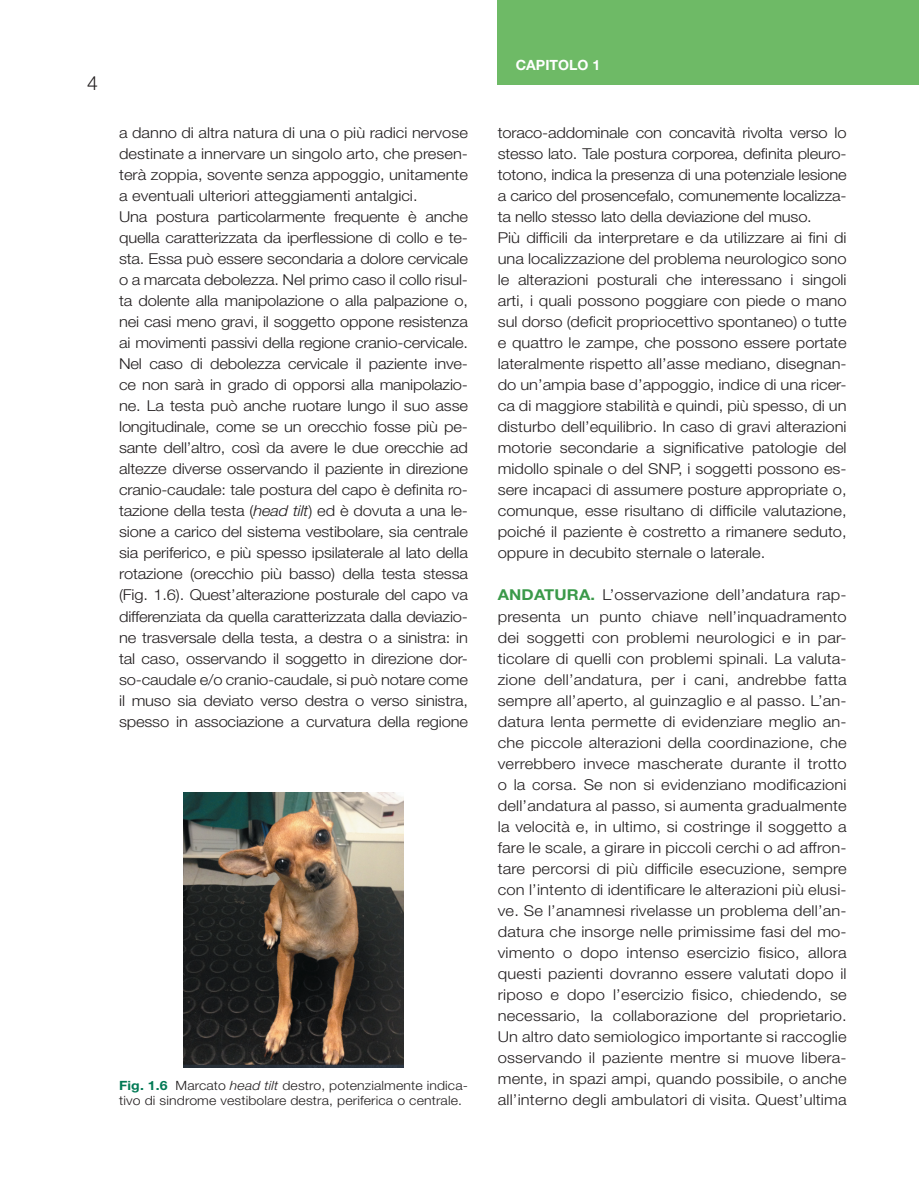
<style>
.page{position:relative;width:919px;height:1191px;background:#fff}
.page>*{position:absolute;margin:0;border:0;box-sizing:border-box;transform-origin:0 0}
.t1{font:300 19.5px "Helvetica Neue LT Std";color:#231f20}
.t2{font:300 15px/21px "Helvetica Neue LT Std";letter-spacing:-.01em;color:#231f20;scale:1.1 1}
.t3{font:700 14.1px "Helvetica Neue LT Std";color:#fff}
.t4{font:300 12.75px/15px "Helvetica Neue LT Std";letter-spacing:.01em;color:#231f20;scale:1.1 1}
.s1{font-style:italic}
.s2{font-weight:700;color:#007954}
.s3{font-weight:700;color:#3a9949}
</style>
<div class="page">
<div style="left:497px;top:0;width:421px;height:85px;background:#6eba66"></div>
<hr style="left:918px;top:0;width:1px;height:85px;background:#6eba66">
<img style="left:184px;top:792px;width:219px;height:275px">
<h1 class="t1" style="left:87px;top:72px;width:12px">4</h1>
<p class="t2" style="left:119px;top:122px;width:319px">a danno di altra natura di una o più radici nervose destinate a innervare un singolo arto, che presen&shy;terà zoppia, sovente senza appoggio, unitamente a eventuali ulteriori atteggiamenti antalgici.<br>Una postura particolarmente frequente è anche quella caratterizzata da iperflessione di collo e te&shy;sta. Essa può essere secondaria a dolore cervicale o a marcata debolezza. Nel primo caso il collo risul&shy;ta dolente alla manipolazione o alla palpazione o, nei casi meno gravi, il soggetto oppone resistenza ai movimenti passivi della regione cranio-cervicale.<br>Nel caso di debolezza cervicale il paziente inve&shy;ce non sarà in grado di opporsi alla manipolazio&shy;ne. La testa può anche ruotare lungo il suo asse longitudinale, come se un orecchio fosse più pe&shy;sante dell’altro, così da avere le due orecchie ad altezze diverse osservando il paziente in direzione cranio-caudale: tale postura del capo è definita ro&shy;tazione della testa (<span class="s1">head tilt</span>) ed è dovuta a una le&shy;sione a carico del sistema vestibolare, sia centrale sia periferico, e più spesso ipsilaterale al lato della rotazione (orecchio più basso) della testa stessa (Fig. 1.6). Quest’alterazione posturale del capo va differenziata da quella caratterizzata dalla deviazio&shy;ne trasversale della testa, a destra o a sinistra: in tal caso, osservando il soggetto in direzione dor&shy;so-caudale e/o cranio-caudale, si può notare come il muso sia deviato verso destra o verso sinistra, spesso in associazione a curvatura della regione</p>
<p class="t4" style="left:119px;top:1077px;width:318px"><span class="s2">Fig. 1.6</span> Marcato <span class="s1">head tilt</span> destro, potenzialmente indica&shy;tivo di sindrome vestibolare destra, periferica o centrale.</p>
<p class="t3" style="left:516px;top:56px;width:86px">CAPITOLO 1</p>
<p class="t2" style="left:497px;top:122px;width:319px">toraco-addominale con concavità rivolta verso lo stesso lato. Tale postura corporea, definita pleuro&shy;totono, indica la presenza di una potenziale lesione a carico del prosencefalo, comunemente localizza&shy;ta nello stesso lato della deviazione del muso.<br>Più difficili da interpretare e da utilizzare ai fini di una localizzazione del problema neurologico sono le alterazioni posturali che interessano i singoli arti, i quali possono poggiare con piede o mano sul dorso (deficit propriocettivo spontaneo) o tutte e quattro le zampe, che possono essere portate lateralmente rispetto all’asse mediano, disegnan&shy;do un’ampia base d’appoggio, indice di una ricer&shy;ca di maggiore stabilità e quindi, più spesso, di un disturbo dell’equilibrio. In caso di gravi alterazioni motorie secondarie a significative patologie del midollo spinale o del SNP, i soggetti possono es&shy;sere incapaci di assumere posture appropriate o, comunque, esse risultano di difficile valutazione, poiché il paziente è costretto a rimanere seduto, oppure in decubito sternale o laterale.</p>
<p class="t2" style="left:497px;top:584px;width:319px;text-align:justify"><span class="s3">ANDATURA.</span> L’osservazione dell’andatura rap&shy;presenta un punto chiave nell’inquadramento dei soggetti con problemi neurologici e in par&shy;ticolare di quelli con problemi spinali. La valuta&shy;zione dell’andatura, per i cani, andrebbe fatta sempre all’aperto, al guinzaglio e al passo. L’an&shy;datura lenta permette di evidenziare meglio an&shy;che piccole alterazioni della coordinazione, che verrebbero invece mascherate durante il trotto o la corsa. Se non si evidenziano modificazioni dell’andatura al passo, si aumenta gradualmente la velocità e, in ultimo, si costringe il soggetto a fare le scale, a girare in piccoli cerchi o ad affron&shy;tare percorsi di più difficile esecuzione, sempre con l’intento di identificare le alterazioni più elusi&shy;ve. Se l’anamnesi rivelasse un problema dell’an&shy;datura che insorge nelle primissime fasi del mo&shy;vimento o dopo intenso esercizio fisico, allora questi pazienti dovranno essere valutati dopo il riposo e dopo l’esercizio fisico, chiedendo, se necessario, la collaborazione del proprietario.<br>Un altro dato semiologico importante si raccoglie osservando il paziente mentre si muove libera&shy;mente, in spazi ampi, quando possibile, o anche all’interno degli ambulatori di visita. Quest’ultima</p>
</div>
